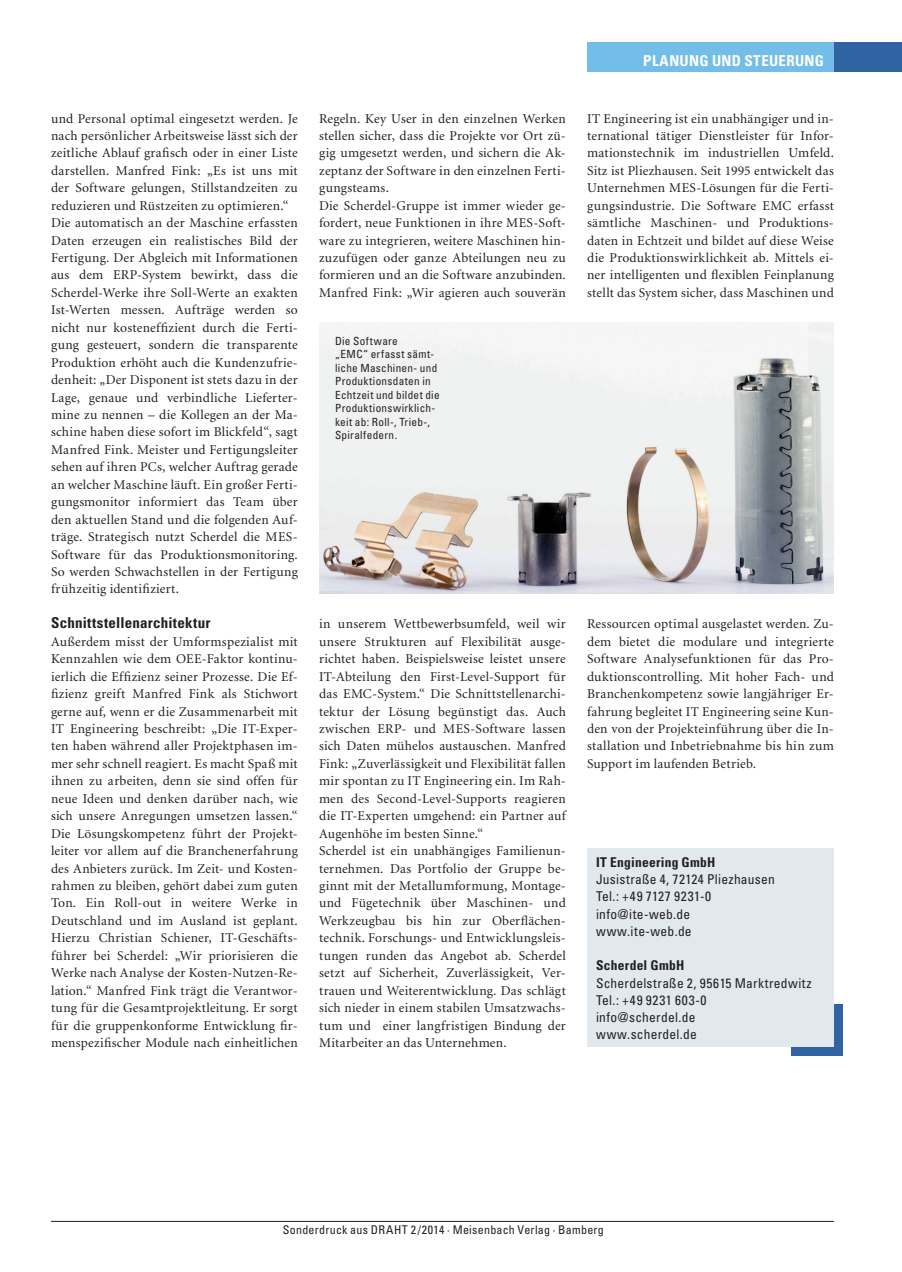
<style>
.page{position:relative;width:902px;height:1272px;background:#fff}
.page>*{position:absolute;margin:0;border:0;box-sizing:border-box;transform-origin:0 0}
.ZwÜ{font:700 condensed 15px "Univers LT";letter-spacing:.015em;color:#231f20}
.Rubriken{font:700 condensed 15px "Univers LT";letter-spacing:.02em;color:#fff}
.Grundtext{font:13.5px/17.4px "Minion LT";letter-spacing:.015em;color:#231f20;text-align:justify}
.Endnote_Firma{font:condensed 13.5px "Univers LT";letter-spacing:.02em;color:#231f20}
.Endnote_Firma_fett{font:700 condensed 13.5px "Univers LT";letter-spacing:.02em;color:#231f20}
.Endnote_Firma-2{font:condensed 13.5px "Univers LT";letter-spacing:.06em;color:#231f20}
.Vorspann_Report{font:condensed 12px "Univers LT";letter-spacing:.02em;color:#231f20}
.Bild_Über{font:condensed 11.25px/13.5px "Univers LT";letter-spacing:.025em;color:#231f20}
</style>
<div class="page">
<div style="left:587px;top:43px;width:246px;height:29px;background:#73bde9"></div>
<div style="left:833px;top:43px;width:68px;height:29px;background:#3063a2"></div>
<img style="left:319px;top:322px;width:514px;height:271px">
<div style="left:791px;top:1003px;width:51px;height:51px;background:#3063a2"></div>
<div style="left:587px;top:848px;width:246px;height:198px;background:#e1e9ee"></div>
<hr style="left:51px;top:1220px;width:782px;height:1px;background:#231f20">
<p class="Grundtext" style="left:51px;top:110px;width:248px">und Personal optimal eingesetzt werden. Je nach persönlicher Arbeitsweise lässt sich der zeitliche Ablauf grafisch oder in einer Liste darstellen. Manfred Fink: „Es ist uns mit der Software gelungen, Stillstandzeiten zu reduzieren und Rüstzeiten zu optimieren.“</p>
<p class="Grundtext" style="left:51px;top:215px;width:248px">Die automatisch an der Maschine erfassten Daten erzeugen ein realistisches Bild der Fertigung. Der Abgleich mit Informationen aus dem ERP-System bewirkt, dass die Scherdel-Werke ihre Soll-Werte an exakten Ist-Werten messen. Aufträge werden so nicht nur kosteneffizient durch die Ferti&shy;gung gesteuert, sondern die transparente Produktion erhöht auch die Kundenzufrie&shy;denheit: „Der Disponent ist stets dazu in der Lage, genaue und verbindliche Lieferter&shy;mine zu nennen – die Kollegen an der Ma&shy;schine haben diese sofort im Blickfeld“, sagt Manfred Fink. Meister und Fertigungsleiter sehen auf ihren PCs, welcher Auftrag gerade an welcher Maschine läuft. Ein großer Ferti&shy;gungsmonitor informiert das Team über den aktuellen Stand und die folgenden Auf&shy;träge. Strategisch nutzt Scherdel die MES-Software für das Produktionsmonitoring.<br>So werden Schwachstellen in der Fertigung frühzeitig identifiziert.</p>
<p class="ZwÜ" style="left:51px;top:613px;width:161px">Schnittstellenarchitektur</p>
<p class="Grundtext" style="left:51px;top:633px;width:248px;text-align:left">Außerdem misst der Umformspezialist mit Kennzahlen wie dem OEE-Faktor kontinu&shy;ierlich die Effizienz seiner Prozesse. Die Ef&shy;fizienz greift Manfred Fink als Stichwort gerne auf, wenn er die Zusammenarbeit mit IT Engineering beschreibt: „Die IT-Exper&shy;ten haben während aller Projektphasen im&shy;mer sehr schnell reagiert. Es macht Spaß mit ihnen zu arbeiten, denn sie sind offen für neue Ideen und denken darüber nach, wie sich unsere Anregungen umsetzen lassen.“ Die Lösungskompetenz führt der Projekt&shy;leiter vor allem auf die Branchenerfahrung des Anbieters zurück. Im Zeit- und Kosten&shy;rahmen zu bleiben, gehört dabei zum guten Ton. Ein Roll-out in weitere Werke in Deutschland und im Ausland ist geplant.<br>Hierzu Christian Schiener, IT-Geschäfts&shy;führer bei Scherdel: „Wir priorisieren die Werke nach Analyse der Kosten-Nutzen-Re&shy;lation.“ Manfred Fink trägt die Verantwor&shy;tung für die Gesamtprojektleitung. Er sorgt für die gruppenkonforme Entwicklung fir&shy;menspezifischer Module nach einheitlichen</p>
<p class="Grundtext" style="left:319px;top:110px;width:248px">Regeln. Key User in den einzelnen Werken stellen sicher, dass die Projekte vor Ort zü&shy;gig umgesetzt werden, und sichern die Ak&shy;zeptanz der Software in den einzelnen Ferti&shy;gungsteams.</p>
<p class="Grundtext" style="left:319px;top:197px;width:248px">Die Scherdel-Gruppe ist immer wieder ge&shy;fordert, neue Funktionen in ihre MES-Soft&shy;ware zu integrieren, weitere Maschinen hin&shy;zuzufügen oder ganze Abteilungen neu zu formieren und an die Software anzubinden.<br>Manfred Fink: „Wir agieren auch souverän</p>
<p class="Bild_Über" style="left:335px;top:334px;width:106px">Die Software<br>„EMC“ erfasst sämt&shy;liche Maschinen- und<br>Produktionsdaten in<br>Echtzeit und bildet die<br>Produktionswirklich&shy;keit ab: Roll-, Trieb-,<br>Spiralfedern.</p>
<p class="Rubriken" style="left:643px;top:51px;width:182px">PLANUNG UND STEUERUNG</p>
<p class="Grundtext" style="left:587px;top:110px;width:248px">IT Engineering ist ein unabhängiger und in&shy;ternational tätiger Dienstleister für Infor&shy;mationstechnik im industriellen Umfeld.<br>Sitz ist Pliezhausen. Seit 1995 entwickelt das Unternehmen MES-Lösungen für die Ferti&shy;gungsindustrie. Die Software EMC erfasst sämtliche Maschinen- und Produktions&shy;daten in Echtzeit und bildet auf diese Weise die Produktionswirklichkeit ab. Mittels ei&shy;ner intelligenten und flexiblen Feinplanung stellt das System sicher, dass Maschinen und</p>
<p class="Grundtext" style="left:319px;top:616px;width:248px">in unserem Wettbewerbsumfeld, weil wir unsere Strukturen auf Flexibilität ausge&shy;richtet haben. Beispielsweise leistet unsere IT-Abteilung den First-Level-Support für das EMC-System.“ Die Schnittstellenarchi&shy;tektur der Lösung begünstigt das. Auch zwischen ERP- und MES-Software lassen sich Daten mühelos austauschen. Manfred Fink: „Zuverlässigkeit und Flexibilität fallen mir spontan zu IT Engineering ein. Im Rah&shy;men des Second-Level-Supports reagieren die IT-Experten umgehend: ein Partner auf Augenhöhe im besten Sinne.“</p>
<p class="Grundtext" style="left:319px;top:842px;width:248px;text-align:left">Scherdel ist ein unabhängiges Familienun&shy;ternehmen. Das Portfolio der Gruppe be&shy;ginnt mit der Metallumformung, Montage&shy;und Fügetechnik über Maschinen- und Werkzeugbau bis hin zur Oberflächen&shy;technik. Forschungs- und Entwicklungsleis&shy;tungen runden das Angebot ab. Scherdel setzt auf Sicherheit, Zuverlässigkeit, Ver&shy;trauen und Weiterentwicklung. Das schlägt sich nieder in einem stabilen Umsatzwachs&shy;tum und einer langfristigen Bindung der Mitarbeiter an das Unternehmen.</p>
<p class="Grundtext" style="left:587px;top:616px;width:248px">Ressourcen optimal ausgelastet werden. Zu&shy;dem bietet die modulare und integrierte Software Analysefunktionen für das Pro&shy;duktionscontrolling. Mit hoher Fach- und Branchenkompetenz sowie langjähriger Er&shy;fahrung begleitet IT Engineering seine Kun&shy;den von der Projekteinführung über die In&shy;stallation und Inbetriebnahme bis hin zum Support im laufenden Betrieb.</p>
<p class="Endnote_Firma_fett" style="left:596px;top:853px;width:121px">IT Engineering GmbH</p>
<p class="Endnote_Firma" style="left:596px;top:870px;width:180px">Jusistraße 4, 72124 Pliezhausen</p>
<p class="Endnote_Firma" style="left:596px;top:887px;width:117px">Tel.: +49 7127 9231-0</p>
<p class="Endnote_Firma" style="left:596px;top:905px;width:96px">info@ite-web.de</p>
<p class="Endnote_Firma" style="left:596px;top:922px;width:97px">www.ite-web.de</p>
<p class="Endnote_Firma_fett" style="left:596px;top:957px;width:90px">Scherdel GmbH</p>
<p class="Endnote_Firma" style="left:596px;top:974px;width:217px">Scherdelstraße 2, 95615 Marktredwitz</p>
<p class="Endnote_Firma-2" style="left:596px;top:991px;width:112px">Tel.: +49 9231 603-0</p>
<p class="Endnote_Firma" style="left:596px;top:1008px;width:101px">info@scherdel.de</p>
<p class="Endnote_Firma" style="left:596px;top:1025px;width:102px">www.scherdel.de</p>
<p class="Vorspann_Report" style="left:283px;top:1221px;width:323px">Sonderdruck aus DRAHT 2 /2014 · Meisenbach Verlag · Bamberg</p>
</div>
